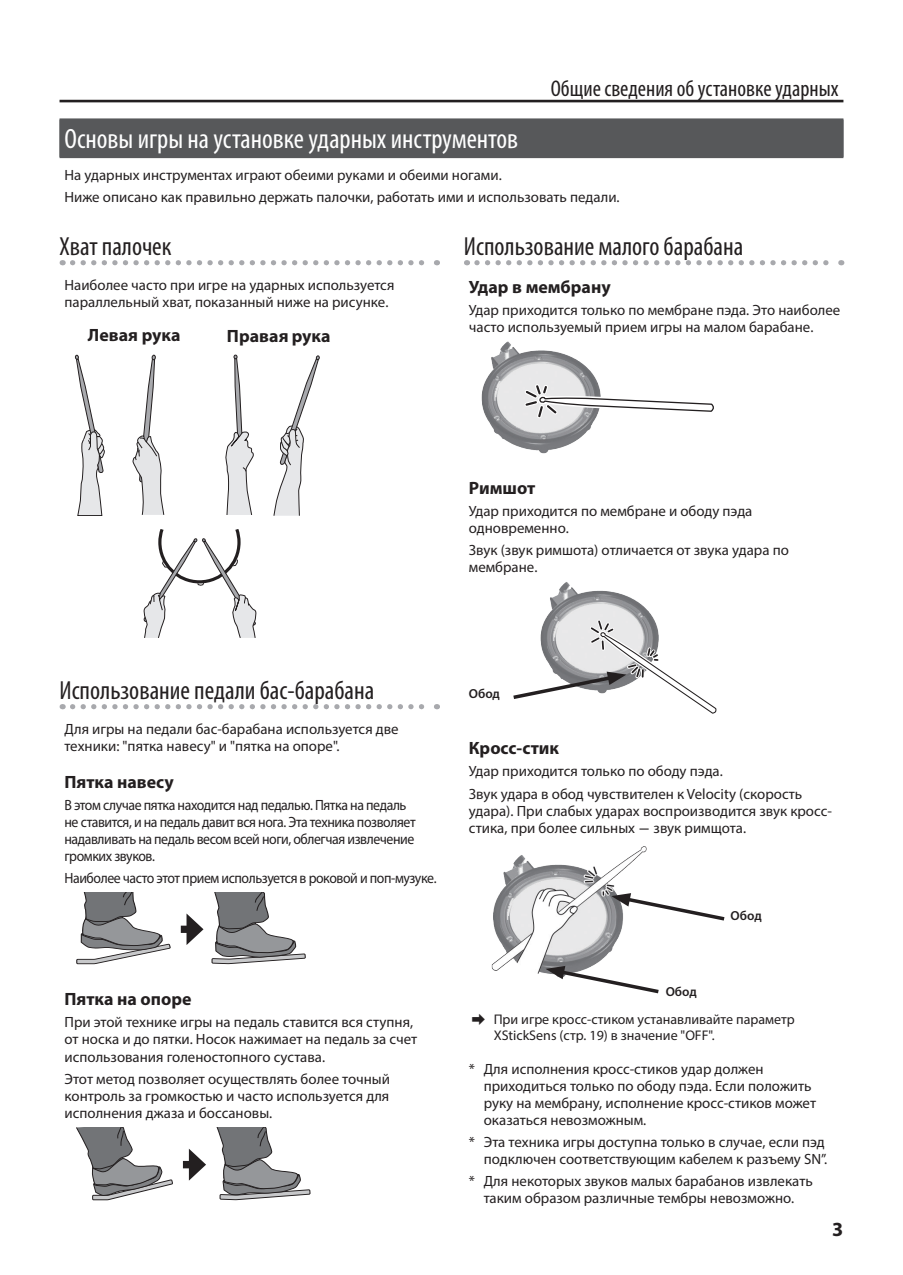
<style>
.page{position:relative;width:903px;height:1275px;background:#fff}
.page>*{position:absolute;margin:0;border:0;box-sizing:border-box;transform-origin:0 0}
.Head_2{font:condensed 28px "Myriad Pro";color:#fff}
.Head_4{font:condensed 26.25px "Myriad Pro";color:#231f20}
.t1{font:condensed 22.75px "Myriad Pro";color:#231f20}
.t2{font:700 20.12px "Myriad Pro";color:#231f20}
.Head_6{font:700 17.85px "Myriad Pro";color:#231f20}
.Body_lead{font:14.88px/17.2px "Myriad Pro";color:#231f20}
.Body_lead-2{font:14.88px/17.2px "Myriad Pro";letter-spacing:-.03em;color:#231f20;scale:.93 1}
.t3{font:14px/16.1px "Myriad Pro";color:#231f20}
.Cell_Header{font:600 13.12px "Myriad Pro";color:#231f20}
.s1{font-family:"Arial Narrow"}
.s2{font-family:"Roland Owners Manual 01 rev 1"}
</style>
<div class="page">
<hr style="left:60px;top:100px;width:783px;height:2px;background:#231f20">
<svg style="left:73px;top:260px;width:364px;height:5px"></svg>
<svg style="left:73px;top:704px;width:364px;height:5px"></svg>
<svg style="left:132px;top:355px;width:32px;height:160px"></svg>
<svg style="left:75px;top:355px;width:30px;height:160px"></svg>
<svg style="left:225px;top:355px;width:29px;height:160px"></svg>
<svg style="left:273px;top:356px;width:47px;height:160px"></svg>
<svg style="left:143px;top:529px;width:114px;height:109px"></svg>
<svg style="left:76px;top:893px;width:95px;height:71px"></svg>
<svg style="left:211px;top:893px;width:95px;height:71px"></svg>
<div style="left:181px;top:926px;width:12px;height:7px;background:#231f20"></div>
<svg style="left:186px;top:913px;width:17px;height:32px"></svg>
<svg style="left:76px;top:1127px;width:97px;height:73px"></svg>
<svg style="left:216px;top:1127px;width:95px;height:73px"></svg>
<div style="left:183px;top:1161px;width:12px;height:7px;background:#231f20"></div>
<svg style="left:189px;top:1149px;width:17px;height:32px"></svg>
<svg style="left:477px;top:260px;width:352px;height:5px"></svg>
<img style="left:481px;top:341px;width:116px;height:113px">
<svg style="left:521px;top:381px;width:193px;height:41px"></svg>
<img style="left:547px;top:582px;width:106px;height:35px">
<svg style="left:513px;top:617px;width:204px;height:97px"></svg>
<img style="left:491px;top:846px;width:156px;height:128px">
<svg style="left:611px;top:893px;width:114px;height:30px"></svg>
<svg style="left:546px;top:966px;width:113px;height:28px"></svg>
<div style="left:60px;top:120px;width:783px;height:38px;background:#57585a"></div>
<div style="left:60px;top:118px;width:783px;height:39px;background:#57585a"></div>
<h3 class="t1" style="left:551px;top:75px;width:289px">Общие сведения об установке ударных</h3>
<p class="Head_2" style="left:64px;top:122px;width:455px">Основы игры на установке ударных инструментов</p>
<p class="Body_lead" style="left:64px;top:166px;width:439px">На ударных инструментах играют обеими руками и обеими ногами.</p>
<p class="Body_lead" style="left:64px;top:188px;width:557px">Ниже описано как правильно держать палочки, работать ими и использовать педали.</p>
<p class="Head_4" style="left:60px;top:231px;width:113px">Хват палочек</p>
<p class="Body_lead" style="left:64px;top:276px;width:331px">Наиболее часто при игре на ударных используется параллельный хват, показанный ниже на рисунке.</p>
<p class="Head_6" style="left:88px;top:324px;width:94px">Левая рука</p>
<p class="Head_6" style="left:227px;top:324px;width:105px">Правая рука</p>
<p class="Head_4" style="left:464px;top:231px;width:281px">Использование малого барабана</p>
<p class="Head_6" style="left:469px;top:275px;width:143px">Удар в мембрану</p>
<p class="Body_lead" style="left:469px;top:301px;width:373px">Удар приходится только по мембране пэда. Это наиболее часто используемый прием игры на малом барабане.</p>
<p class="Head_6" style="left:469px;top:476px;width:68px">Римшот</p>
<p class="Body_lead" style="left:469px;top:502px;width:285px">Удар приходится по мембране и ободу пэда одновременно.</p>
<p class="Body_lead" style="left:469px;top:541px;width:322px">Звук (звук римшота) отличается от звука удара по мембране.</p>
<p class="Head_4" style="left:60px;top:674px;width:316px">Использование педали бас-барабана</p>
<p class="Body_lead" style="left:64px;top:720px;width:336px">Для игры на педали бас-барабана используется две техники: "пятка навесу" и "пятка на опоре".</p>
<p class="Head_6" style="left:64px;top:770px;width:111px">Пятка навесу</p>
<p class="Body_lead-2" style="left:64px;top:796px;width:379px">В этом случае пятка находится над педалью. Пятка на педаль не ставится, и на педаль давит вся нога. Эта техника позволяет надавливать на педаль весом всей ноги, облегчая извлечение громких звуков.</p>
<p class="Body_lead-2" style="left:64px;top:869px;width:401px">Наиболее часто этот прием используется в роковой и поп-музуке.</p>
<p class="Head_6" style="left:64px;top:988px;width:129px">Пятка на опоре</p>
<p class="Body_lead" style="left:64px;top:1013px;width:354px">При этой технике игры на педаль ставится вся ступня, от носка и до пятки. Носок нажимает на педаль за счет использования голеностопного сустава.</p>
<p class="Body_lead" style="left:64px;top:1070px;width:327px;text-align:justify">Этот метод позволяет осуществлять более точный контроль за громкостью и часто используется для исполнения джаза и боссановы.</p>
<p class="Cell_Header" style="left:469px;top:686px;width:33px">Обод</p>
<p class="Head_6" style="left:469px;top:737px;width:92px">Кросс-стик</p>
<p class="Body_lead" style="left:469px;top:763px;width:255px">Удар приходится только по ободу пэда.</p>
<p class="Body_lead" style="left:469px;top:785px;width:364px">Звук удара в обод чувствителен к Velocity (скорость удара). При слабых ударах воспроизводится звук кросс&shy;стика, при более сильных <span class="s1">―</span> звук римщота.</p>
<p class="Cell_Header" style="left:730px;top:907px;width:33px">Обод</p>
<p class="Cell_Header" style="left:666px;top:984px;width:33px">Обод</p>
<p class="t3" style="left:494px;top:1010px;width:302px;text-indent:-25px"><span class="s2">&amp;</span> При игре кросс-стиком устанавливайте параметр<br>XStickSens (стр. 19) в значение "OFF".</p>
<p class="Body_lead" style="left:484px;top:1060px;width:334px;text-indent:-15px">* Для исполнения кросс-стиков удар должен приходиться только по ободу пэда. Если положить руку на мембрану, исполнение кросс-стиков может оказаться невозможным.</p>
<p class="Body_lead" style="left:469px;top:1133px;width:360px;text-align:right">* Эта техника игры доступна только в случае, если пэд подключен соответствующим кабелем к разъему SN”.</p>
<p class="Body_lead" style="left:469px;top:1172px;width:345px;text-align:center">* Для некоторых звуков малых барабанов извлекать таким образом различные тембры невозможно.</p>
<h3 class="t2" style="left:832px;top:1216px;width:13px">3</h3>
</div>
